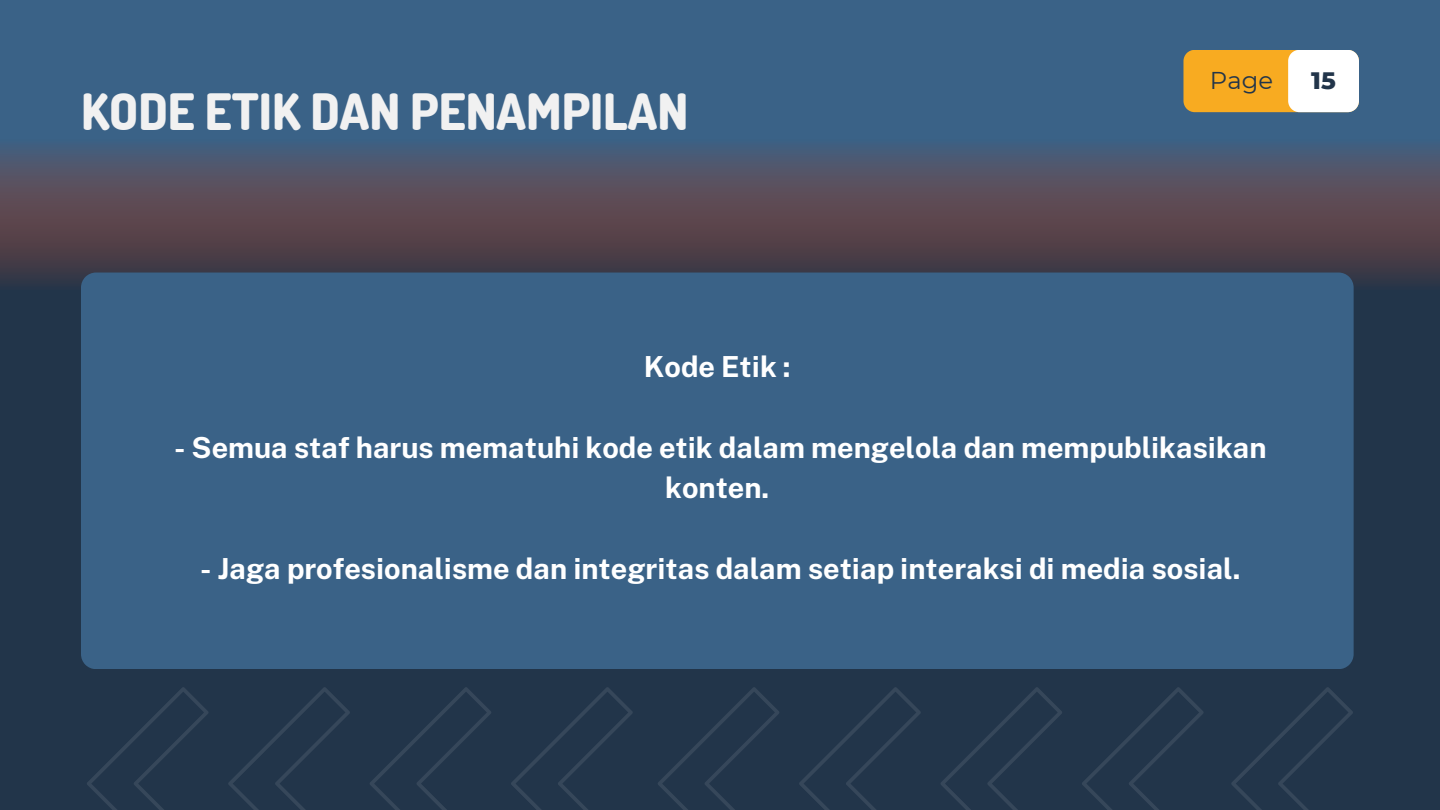
<style>
.page{position:relative;width:1440px;height:810px;background:#22354a}
.page>*{position:absolute;margin:0;border:0;box-sizing:border-box;transform-origin:0 0}
.t1{font:800 50px "Dosis";color:#f1f1f1}
.t2{font:700 29px/40.5px "Public Sans";color:#fff;text-align:center}
.t3{font:24.3px "Montserrat";color:#22354a}
.t4{font:800 24.3px "Montserrat";color:#22354a}
</style>
<div class="page">
<svg style="left:87px;top:687px;width:121px;height:123px"></svg>
<svg style="left:228px;top:687px;width:122px;height:123px"></svg>
<svg style="left:370px;top:687px;width:121px;height:123px"></svg>
<svg style="left:511px;top:687px;width:122px;height:123px"></svg>
<svg style="left:658px;top:687px;width:121px;height:123px"></svg>
<svg style="left:799px;top:687px;width:122px;height:123px"></svg>
<svg style="left:941px;top:687px;width:121px;height:123px"></svg>
<svg style="left:1082px;top:687px;width:122px;height:123px"></svg>
<svg style="left:1231px;top:687px;width:122px;height:123px"></svg>
<svg style="left:0;top:0;width:1440px;height:289px;background:#45566f"></svg>
<svg style="left:1183px;top:50px;width:176px;height:62px;background:#f8ca78"></svg>
<div style="left:81px;top:273px;width:1272px;height:396px;background:#3a6287"></div>
<h1 class="t1" style="left:81px;top:79px;width:609px">KODE ETIK DAN PENAMPILAN</h1>
<p class="t2" style="left:644px;top:346px;width:148px">Kode Etik :</p>
<p class="t3" style="left:1210px;top:65px;width:65px">Page</p>
<p class="t4" style="left:1311px;top:65px;width:26px">15</p>
<p class="t2" style="left:174px;top:427px;width:1094px">- Semua staf harus mematuhi kode etik dalam mengelola dan mempublikasikan konten.</p>
<p class="t2" style="left:200px;top:548px;width:1042px">- Jaga profesionalisme dan integritas dalam setiap interaksi di media sosial.</p>
</div>
